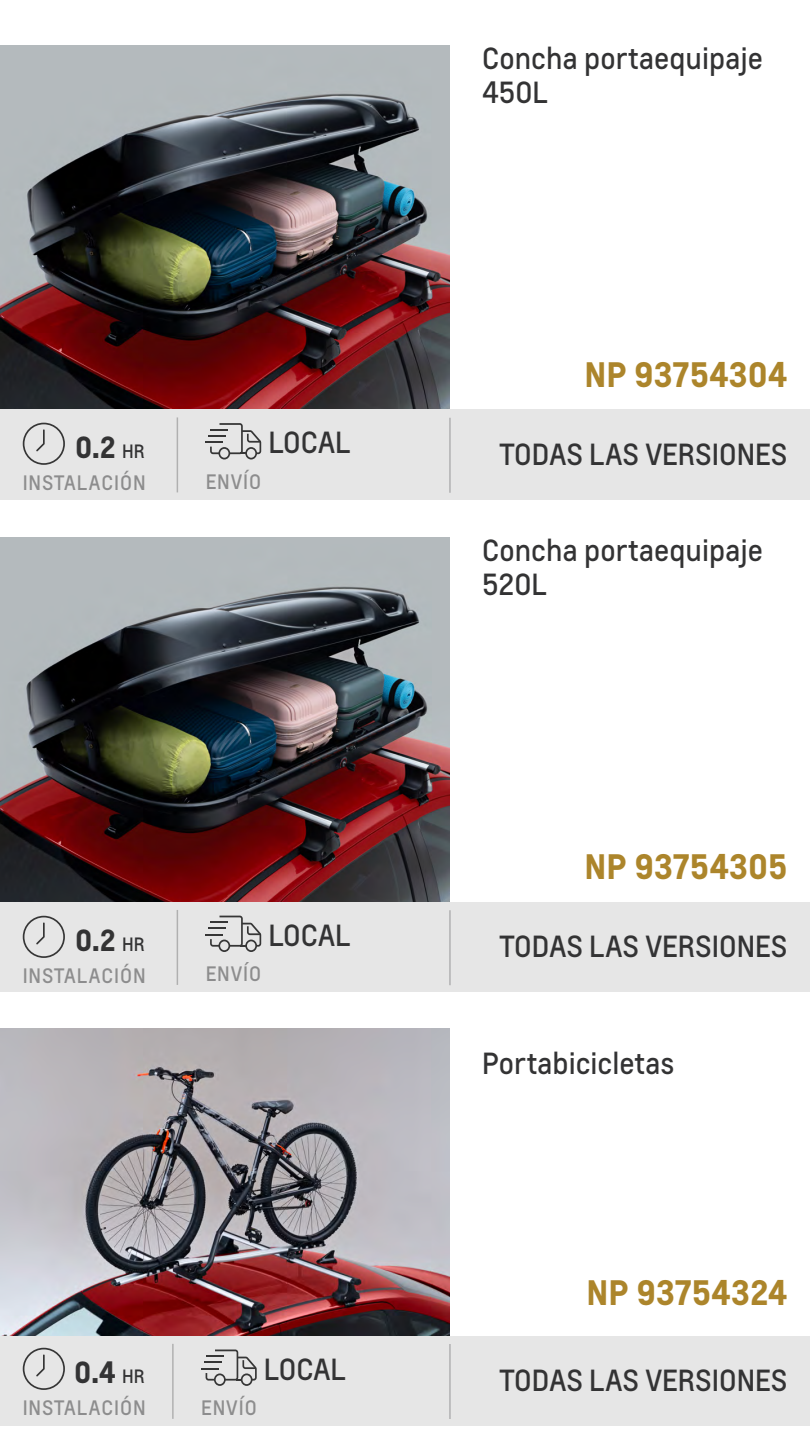
<style>
.page{position:relative;width:810px;height:1440px;background:#fff}
.page>*{position:absolute;margin:0;border:0;box-sizing:border-box;transform-origin:0 0}
.t1{font:700 33px "Louis Global 2";color:#ac852b}
.t2{font:28.5px/34.2px "Louis Global 2";color:#333334}
.t3{font:700 28.5px "Louis Global 2";color:#333334}
.t4{font:19.5px "Louis Global 2";letter-spacing:.05em;color:#333334}
.s1{font-weight:400;font-size:18px}
</style>
<div class="page">
<img style="left:0;top:45px;width:450px;height:364px">
<div style="left:0;top:409px;width:810px;height:91px;background:#e6e6e6"></div>
<hr style="left:449px;top:418px;width:2px;height:75px;background:#333334">
<svg style="left:206px;top:423px;width:55px;height:37px"></svg>
<hr style="left:177px;top:417px;width:1px;height:75px;background:#333334">
<img style="left:0;top:538px;width:449px;height:364px">
<div style="left:0;top:902px;width:810px;height:90px;background:#e6e6e6"></div>
<hr style="left:449px;top:910px;width:2px;height:75px;background:#333334">
<svg style="left:206px;top:916px;width:55px;height:36px"></svg>
<hr style="left:177px;top:910px;width:1px;height:75px;background:#333334">
<img style="left:0;top:1028px;width:450px;height:308px">
<div style="left:0;top:1336px;width:810px;height:90px;background:#e6e6e6"></div>
<hr style="left:449px;top:1344px;width:2px;height:75px;background:#333334">
<svg style="left:201px;top:1350px;width:56px;height:36px"></svg>
<hr style="left:172px;top:1344px;width:2px;height:75px;background:#333334">
<svg style="left:23px;top:423px;width:42px;height:42px"></svg>
<svg style="left:23px;top:916px;width:42px;height:42px"></svg>
<svg style="left:23px;top:1348px;width:42px;height:42px"></svg>
<p class="t3" style="left:75px;top:426px;width:71px">0.2 <span class="s1">HR</span></p>
<p class="t4" style="left:22px;top:470px;width:125px">INSTALACIÓN</p>
<p class="t4" style="left:206px;top:468px;width:57px">ENVÍO</p>
<p class="t2" style="left:268px;top:425px;width:84px">LOCAL</p>
<p class="t3" style="left:75px;top:919px;width:71px">0.2 <span class="s1">HR</span></p>
<p class="t4" style="left:22px;top:963px;width:125px">INSTALACIÓN</p>
<p class="t4" style="left:206px;top:961px;width:57px">ENVÍO</p>
<p class="t2" style="left:268px;top:918px;width:84px">LOCAL</p>
<p class="t3" style="left:74px;top:1351px;width:72px">0.4 <span class="s1">HR</span></p>
<p class="t4" style="left:22px;top:1395px;width:125px">INSTALACIÓN</p>
<p class="t4" style="left:201px;top:1395px;width:57px">ENVÍO</p>
<p class="t2" style="left:264px;top:1352px;width:84px">LOCAL</p>
<p class="t2" style="left:482px;top:41px;width:282px">Concha portaequipaje<br>450L</p>
<p class="t1" style="left:584px;top:350px;width:205px">NP 93754304</p>
<p class="t2" style="left:499px;top:437px;width:290px">TODAS LAS VERSIONES</p>
<p class="t2" style="left:482px;top:533px;width:282px">Concha portaequipaje<br>520L</p>
<p class="t1" style="left:585px;top:842px;width:204px">NP 93754305</p>
<p class="t2" style="left:499px;top:929px;width:290px">TODAS LAS VERSIONES</p>
<p class="t2" style="left:482px;top:1046px;width:194px">Portabicicletas</p>
<p class="t1" style="left:587px;top:1268px;width:202px">NP 93754324</p>
<p class="t2" style="left:499px;top:1363px;width:290px">TODAS LAS VERSIONES</p>
</div>
